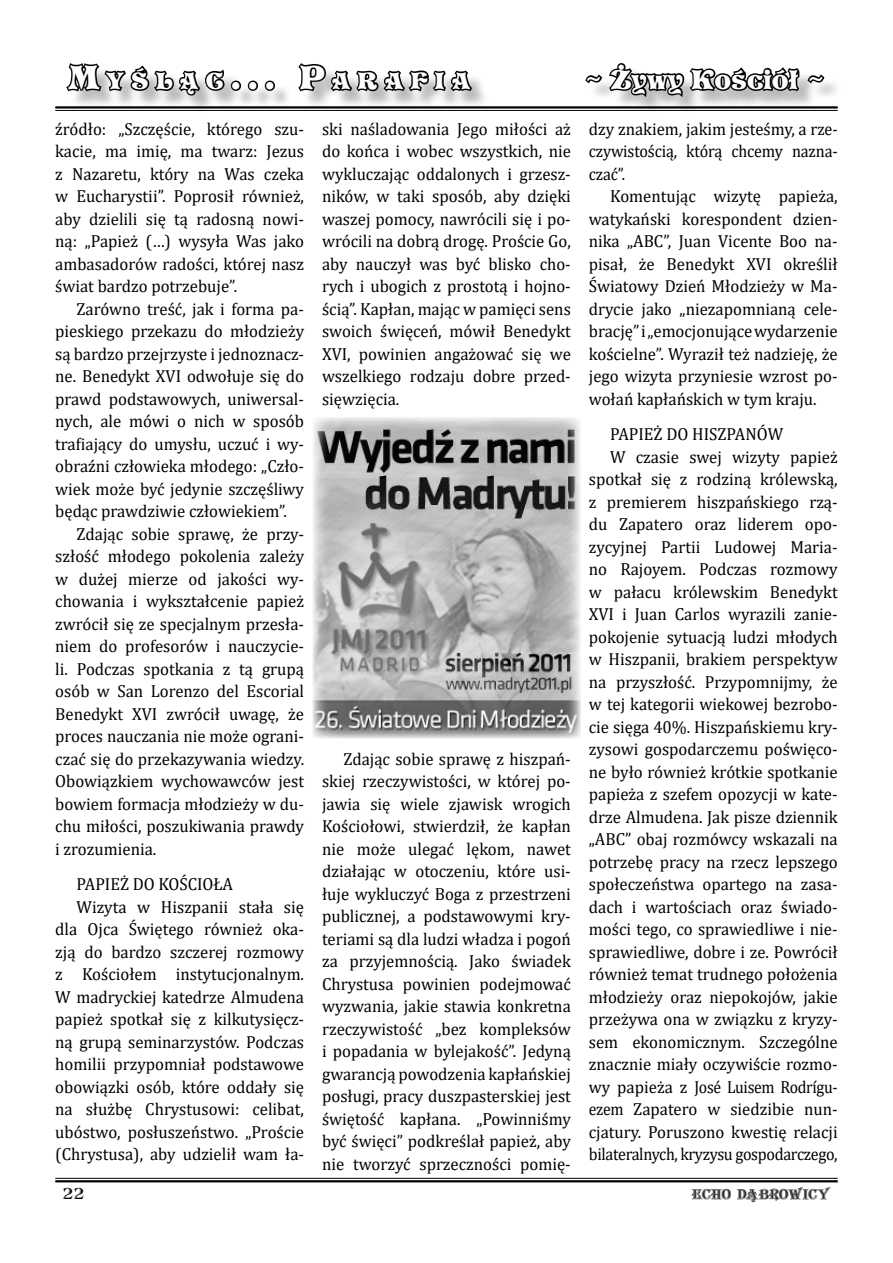
<style>
.page{position:relative;width:893px;height:1263px;background:#fff}
.page>*{position:absolute;margin:0;border:0;box-sizing:border-box;transform-origin:0 0}
.t1{font:24px "EFN Orient";color:#fefefe}
.t2{font:21px "EFN Orient";letter-spacing:.355em;color:#fefefe}
.t3{font:17.4px/22.5px "Cambria";color:#000;text-align:justify;scale:.96 1}
.t4{font:17.4px "Cambria";letter-spacing:-.02em;color:#000;scale:.92 1}
.t5{font:17.4px "Cambria";letter-spacing:-.02em;color:#000;scale:.96 1}
.t6{font:17.4px "Cambria";color:#000;scale:.9 1}
.t7{font:15px "EFN Agabus Engraved";color:#000}
.t8{font:13.5px "EFN Alegoria";letter-spacing:-.03em;color:#000}
.s1{font-size:30px}
</style>
<div class="page">
<hr style="left:55px;top:1178px;width:783px;height:1px;background:#000">
<hr style="left:55px;top:1180px;width:783px;height:2px;background:#000">
<div style="left:70px;top:66px;width:772px;height:49px;background:#000;opacity:.28"></div>
<svg style="left:64px;top:63px;width:213px;height:50px"></svg>
<svg style="left:296px;top:63px;width:178px;height:31px"></svg>
<svg style="left:583px;top:63px;width:243px;height:39px"></svg>
<hr style="left:55px;top:106px;width:783px;height:3px;background:#000">
<hr style="left:55px;top:110px;width:783px;height:1px;background:#000">
<img style="left:312px;top:417px;width:268px;height:321px">
<p class="t2" style="left:68px;top:67px;width:403px"><span class="s1">M</span>YŚLĄC<span class="s1">... P</span>ARAFIA</p>
<h1 class="t1" style="left:584px;top:63px;width:242px">~ Żywy Kościół ~</h1>
<p class="t3" style="left:55px;top:118px;width:261px">źródło: „Szczęście, którego szu&shy;kacie, ma imię, ma twarz: Jezus z Nazaretu, który na Was czeka w Eucharystii”. Poprosił również, aby dzielili się tą radosną nowi&shy;ną: „Papież (…) wysyła Was jako ambasadorów radości, której nasz świat bardzo potrzebuje”.</p>
<p class="t3" style="left:77px;top:298px;width:239px">Zarówno treść, jak i forma pa-</p>
<p class="t3" style="left:55px;top:320px;width:261px">pieskiego przekazu do młodzieży</p>
<p class="t3" style="left:55px;top:343px;width:261px">są bardzo przejrzyste i jednoznacz-</p>
<p class="t3" style="left:55px;top:365px;width:261px">ne. Benedykt XVI odwołuje się do</p>
<p class="t3" style="left:55px;top:388px;width:261px">prawd podstawowych, uniwersal-</p>
<p class="t3" style="left:55px;top:410px;width:261px">nych, ale mówi o nich w sposób</p>
<p class="t3" style="left:55px;top:433px;width:261px">trafiający do umysłu, uczuć i wy-</p>
<p class="t3" style="left:55px;top:455px;width:261px">obraźni człowieka młodego: „Czło-</p>
<p class="t3" style="left:55px;top:478px;width:261px">wiek może być jedynie szczęśliwy</p>
<p class="t3" style="left:55px;top:500px;width:243px">będąc prawdziwie człowiekiem”.</p>
<p class="t3" style="left:77px;top:523px;width:239px">Zdając sobie sprawę, że przy-</p>
<p class="t3" style="left:55px;top:545px;width:261px">szłość młodego pokolenia zależy</p>
<p class="t3" style="left:55px;top:568px;width:261px">w dużej mierze od jakości wy-</p>
<p class="t3" style="left:55px;top:590px;width:261px">chowania i wykształcenie papież</p>
<p class="t3" style="left:55px;top:613px;width:261px">zwrócił się ze specjalnym przesła-</p>
<p class="t3" style="left:55px;top:635px;width:261px">niem do profesorów i nauczycie-</p>
<p class="t3" style="left:55px;top:658px;width:261px">li. Podczas spotkania z tą grupą</p>
<p class="t3" style="left:55px;top:680px;width:261px">osób w San Lorenzo del Escorial</p>
<p class="t3" style="left:55px;top:703px;width:261px">Benedykt XVI zwrócił uwagę, że</p>
<p class="t3" style="left:55px;top:725px;width:261px">proces nauczania nie może ograni-</p>
<p class="t3" style="left:55px;top:748px;width:261px">czać się do przekazywania wiedzy.</p>
<p class="t3" style="left:55px;top:770px;width:261px">Obowiązkiem wychowawców jest</p>
<p class="t3" style="left:55px;top:793px;width:261px">bowiem formacja młodzieży w du-</p>
<p class="t3" style="left:55px;top:815px;width:261px">chu miłości, poszukiwania prawdy</p>
<p class="t3" style="left:55px;top:838px;width:107px">i zrozumienia.</p>
<p class="t3" style="left:77px;top:873px;width:165px">PAPIEŻ DO KOŚCIOŁA</p>
<p class="t3" style="left:77px;top:895px;width:239px">Wizyta w Hiszpanii stała się</p>
<p class="t3" style="left:55px;top:918px;width:261px">dla Ojca Świętego również oka-</p>
<p class="t3" style="left:55px;top:940px;width:261px">zją do bardzo szczerej rozmowy</p>
<p class="t3" style="left:55px;top:963px;width:261px">z Kościołem instytucjonalnym.</p>
<p class="t3" style="left:55px;top:985px;width:261px">W madryckiej katedrze Almudena</p>
<p class="t3" style="left:55px;top:1008px;width:261px">papież spotkał się z kilkutysięcz-</p>
<p class="t3" style="left:55px;top:1030px;width:261px">ną grupą seminarzystów. Podczas</p>
<p class="t3" style="left:55px;top:1053px;width:261px">homilii przypomniał podstawowe</p>
<p class="t3" style="left:55px;top:1075px;width:261px">obowiązki osób, które oddały się</p>
<p class="t3" style="left:55px;top:1098px;width:261px">na służbę Chrystusowi: celibat,</p>
<p class="t3" style="left:55px;top:1120px;width:261px">ubóstwo, posłuszeństwo. „Proście</p>
<p class="t3" style="left:55px;top:1143px;width:261px">(Chrystusa), aby udzielił wam ła-</p>
<p class="t3" style="left:322px;top:118px;width:261px">ski naśladowania Jego miłości aż do końca i wobec wszystkich, nie wykluczając oddalonych i grzesz&shy;ników, w taki sposób, aby dzięki waszej pomocy, nawrócili się i po&shy;wrócili na dobrą drogę. Proście Go, aby nauczył was być blisko cho&shy;rych i ubogich z prostotą i hojno&shy;ścią”. Kapłan, mając w pamięci sens swoich święceń, mówił Benedykt XVI, powinien angażować się we wszelkiego rodzaju dobre przed&shy;sięwzięcia.</p>
<p class="t3" style="left:589px;top:118px;width:261px">dzy znakiem, jakim jesteśmy, a rze&shy;czywistością, którą chcemy nazna&shy;czać”.</p>
<p class="t3" style="left:589px;top:185px;width:261px;text-indent:21px">Komentując wizytę papieża, watykański korespondent dzien&shy;nika „ABC”, Juan Vicente Boo na&shy;pisał, że Benedykt XVI określił Światowy Dzień Młodzieży w Ma&shy;drycie jako „niezapomnianą cele&shy;brację” i „emocjonujące wydarzenie kościelne”. Wyraził też nadzieję, że jego wizyta przyniesie wzrost po&shy;wołań kapłańskich w tym kraju.</p>
<p class="t3" style="left:610px;top:423px;width:182px">PAPIEŻ DO HISZPANÓW</p>
<p class="t3" style="left:610px;top:445px;width:239px">W czasie swej wizyty papież</p>
<p class="t3" style="left:589px;top:468px;width:261px">spotkał się z rodziną królewską,</p>
<p class="t3" style="left:589px;top:490px;width:261px">z premierem hiszpańskiego rzą-</p>
<p class="t3" style="left:589px;top:513px;width:261px">du Zapatero oraz liderem opo-</p>
<p class="t3" style="left:589px;top:535px;width:261px">zycyjnej Partii Ludowej Maria-</p>
<p class="t3" style="left:589px;top:558px;width:261px">no Rajoyem. Podczas rozmowy</p>
<p class="t3" style="left:589px;top:580px;width:261px">w pałacu królewskim Benedykt</p>
<p class="t3" style="left:589px;top:603px;width:261px">XVI i Juan Carlos wyrazili zanie-</p>
<p class="t3" style="left:589px;top:625px;width:261px">pokojenie sytuacją ludzi młodych</p>
<p class="t3" style="left:589px;top:648px;width:261px">w Hiszpanii, brakiem perspektyw</p>
<p class="t3" style="left:589px;top:670px;width:261px">na przyszłość. Przypomnijmy, że</p>
<p class="t3" style="left:589px;top:693px;width:261px">w tej kategorii wiekowej bezrobo-</p>
<p class="t3" style="left:589px;top:715px;width:261px">cie sięga 40%. Hiszpańskiemu kry-</p>
<p class="t3" style="left:589px;top:738px;width:261px">zysowi gospodarczemu poświęco-</p>
<p class="t3" style="left:589px;top:760px;width:261px">ne było również krótkie spotkanie</p>
<p class="t3" style="left:589px;top:783px;width:261px">papieża z szefem opozycji w kate-</p>
<p class="t3" style="left:589px;top:805px;width:261px">drze Almudena. Jak pisze dziennik</p>
<p class="t3" style="left:589px;top:828px;width:261px">„ABC” obaj rozmówcy wskazali na</p>
<p class="t3" style="left:589px;top:850px;width:261px">potrzebę pracy na rzecz lepszego</p>
<p class="t3" style="left:589px;top:873px;width:261px">społeczeństwa opartego na zasa-</p>
<p class="t3" style="left:589px;top:895px;width:261px">dach i wartościach oraz świado-</p>
<p class="t3" style="left:589px;top:918px;width:261px">mości tego, co sprawiedliwe i nie-</p>
<p class="t3" style="left:589px;top:940px;width:261px">sprawiedliwe, dobre i ze. Powrócił</p>
<p class="t3" style="left:589px;top:963px;width:261px">również temat trudnego położenia</p>
<p class="t3" style="left:589px;top:985px;width:261px">młodzieży oraz niepokojów, jakie</p>
<p class="t3" style="left:589px;top:1008px;width:261px">przeżywa ona w związku z kryzy-</p>
<p class="t3" style="left:589px;top:1030px;width:261px">sem ekonomicznym. Szczególne</p>
<p class="t3" style="left:589px;top:1053px;width:261px">znacznie miały oczywiście rozmo-</p>
<p class="t5" style="left:589px;top:1076px;width:261px">wy papieża z José Luisem Rodrígu-</p>
<p class="t6" style="left:589px;top:1099px;width:278px">ezem Zapatero w siedzibie nun-</p>
<p class="t3" style="left:589px;top:1120px;width:261px">cjatury. Poruszono kwestię relacji</p>
<p class="t4" style="left:589px;top:1144px;width:272px">bilateralnych, kryzysu gospodarczego,</p>
<p class="t3" style="left:322px;top:748px;width:261px;text-indent:21px">Zdając sobie sprawę z hiszpań&shy;skiej rzeczywistości, w której po&shy;jawia się wiele zjawisk wrogich Kościołowi, stwierdził, że kapłan nie może ulegać lękom, nawet działając w otoczeniu, które usi&shy;łuje wykluczyć Boga z przestrzeni publicznej, a podstawowymi kry&shy;teriami są dla ludzi władza i pogoń za przyjemnością. Jako świadek Chrystusa powinien podejmować wyzwania, jakie stawia konkretna rzeczywistość „bez kompleksów i popadania w bylejakość”. Jedyną gwarancją powodzenia kapłańskiej posługi, pracy duszpasterskiej jest świętość kapłana. „Powinniśmy być święci” podkreślał papież, aby nie tworzyć sprzeczności pomię-</p>
<p class="t7" style="left:62px;top:1183px;width:24px">22</p>
<p class="t8" style="left:692px;top:1186px;width:140px">ECHO DĄBROWICY</p>
</div>
